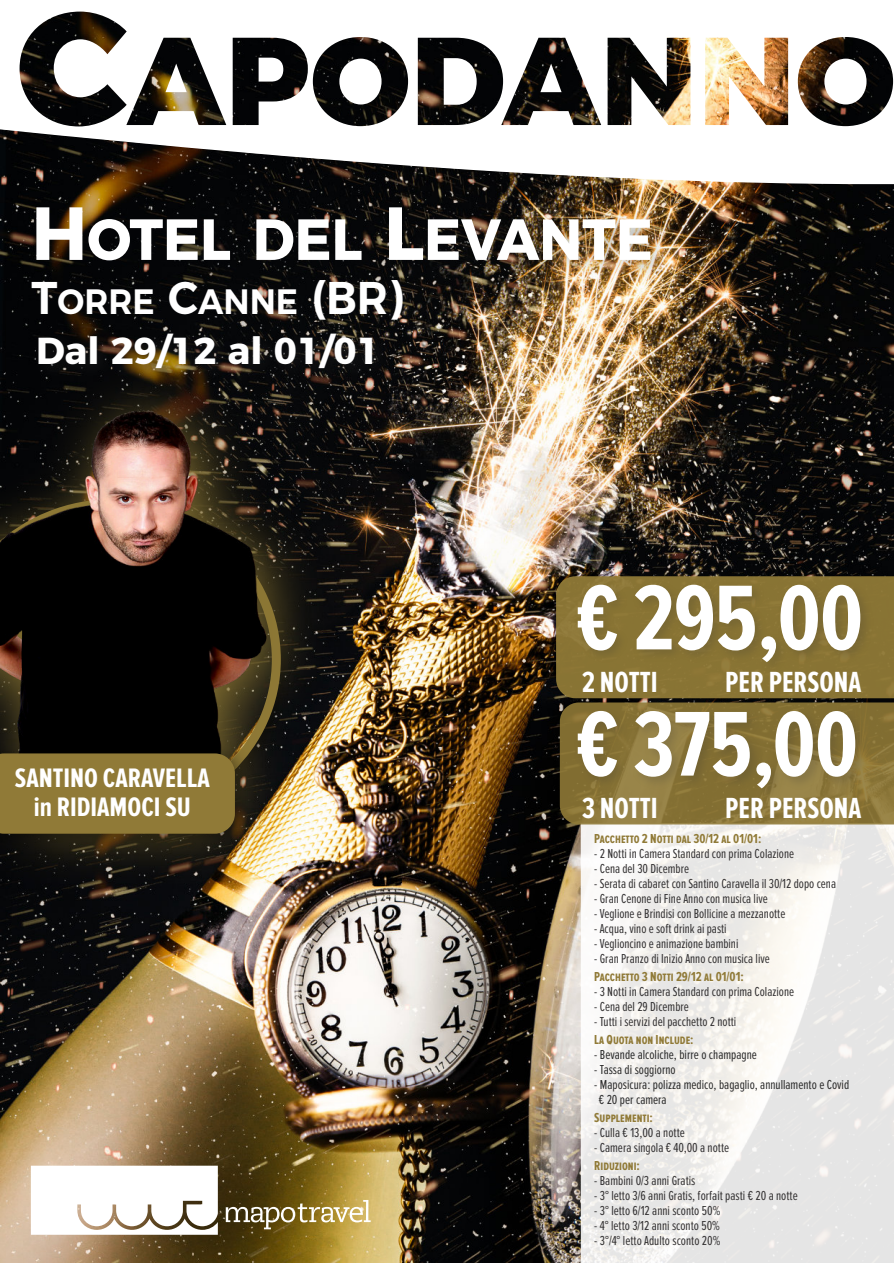
<style>
.page{position:relative;width:894px;height:1263px;background:#fff}
.page>*{position:absolute;margin:0;border:0;box-sizing:border-box;transform-origin:0 0}
.t1{font:700 95.4px "Proxima Nova Ex Cn";letter-spacing:-.01em;color:#fff}
.t2{font:700 57.9px "Montserrat";color:#fff;scale:.94 1}
.t3{font:700 37.5px "Montserrat";color:#fff}
.t4{font:600 35.25px "Montserrat";color:#fff;scale:.94 1}
.t5{font:700 30.15px "Proxima Nova Ex Cn";color:#fff}
.t6{font:700 27.75px/29px "Proxima Nova Ex Cn";color:#fff;text-align:center;scale:1.05 1}
.t7{font:13.5px "Proxima Nova Ex Cn";color:#333132}
.t8{font:13.5px/15px "Proxima Nova Ex Cn";color:#2b2b2b}
.t9{font:700 13.5px "Proxima Nova Ex Cn";color:#907a37}
.s1{font-size:75px}
.s2{font-size:45.75px}
</style>
<div class="page">
<img style="left:0;top:129px;width:893px;height:1134px">
<img style="left:24px;top:198px;width:645px;height:140px">
<svg style="left:580px;top:824px;width:313px;height:439px;fill:#e9e8e7"></svg>
<svg style="left:31px;top:1166px;width:187px;height:69px"></svg>
<svg style="left:226px;top:1200px;width:144px;height:29px"></svg>
<img style="left:20px;top:12px;width:872px;height:114px">
<svg style="left:556px;top:576px;width:337px;height:248px"></svg>
<img style="left:574px;top:708px;width:294px;height:92px">
<img style="left:574px;top:582px;width:299px;height:92px">
<img style="left:31px;top:327px;width:359px;height:57px">
<img style="left:0;top:360px;width:334px;height:532px">
<img style="left:0;top:403px;width:271px;height:416px">
<img style="left:0;top:739px;width:255px;height:116px">
<div style="left:0;top:753px;width:235px;height:81px;background:#907a37"></div>
<h2 class="t2" style="left:32px;top:204px;width:662px"><span class="s1">H</span>OTEL DEL <span class="s1">L</span>EVANTE</h2>
<h3 class="t4" style="left:32px;top:280px;width:397px"><span class="s2">T</span>ORRE <span class="s2">C</span>ANNE <span class="s2">(BR)</span></h3>
<h3 class="t3" style="left:36px;top:328px;width:345px">Dal 29/12 al 01/01</h3>
<h3 class="t6" style="left:15px;top:764px;width:185px">SANTINO CARAVELLA in RIDIAMOCI SU</h3>
<h1 class="t1" style="left:576px;top:574px;width:288px">€ 295,00</h1>
<h3 class="t5" style="left:581px;top:668px;width:77px">2 NOTTI</h3>
<h3 class="t5" style="left:725px;top:668px;width:136px">PER PERSONA</h3>
<h1 class="t1" style="left:576px;top:700px;width:283px">€ 375,00</h1>
<h3 class="t5" style="left:581px;top:794px;width:77px">3 NOTTI</h3>
<h3 class="t5" style="left:725px;top:794px;width:136px">PER PERSONA</h3>
<p class="t9" style="left:594px;top:832px;width:168px">PACCHETTO 2 NOTTI DAL 30/12 AL 01/01:</p>
<p class="t7" style="left:594px;top:847px;width:201px">- 2 Notti in Camera Standard con prima Colazione</p>
<p class="t7" style="left:594px;top:862px;width:96px">- Cena del 30 Dicembre</p>
<p class="t7" style="left:594px;top:877px;width:243px">- Serata di cabaret con Santino Caravella il 30/12 dopo cena</p>
<p class="t7" style="left:594px;top:892px;width:175px">- Gran Cenone di Fine Anno con musica live</p>
<p class="t7" style="left:594px;top:907px;width:192px">- Veglione e Brindisi con Bollicine a mezzanotte</p>
<p class="t7" style="left:594px;top:922px;width:134px">- Acqua, vino e soft drink ai pasti</p>
<p class="t7" style="left:594px;top:937px;width:146px">- Veglioncino e animazione bambini</p>
<p class="t7" style="left:594px;top:952px;width:177px">- Gran Pranzo di Inizio Anno con musica live</p>
<p class="t9" style="left:594px;top:970px;width:151px">PACCHETTO 3 NOTTI 29/12 AL 01/01:</p>
<p class="t7" style="left:594px;top:985px;width:201px">- 3 Notti in Camera Standard con prima Colazione</p>
<p class="t7" style="left:594px;top:1000px;width:96px">- Cena del 29 Dicembre</p>
<p class="t7" style="left:594px;top:1015px;width:143px">- Tutti i servizi del pacchetto 2 notti</p>
<p class="t9" style="left:594px;top:1033px;width:101px">LA QUOTA NON INCLUDE:</p>
<p class="t8" style="left:594px;top:1047px;width:164px">- Bevande alcoliche, birre o champagne</p>
<p class="t8" style="left:594px;top:1062px;width:83px">- Tassa di soggiorno</p>
<p class="t8" style="left:598px;top:1077px;width:252px;text-indent:-4px">- Maposicura: polizza medico, bagaglio, annullamento e Covid € 20 per camera</p>
<p class="t9" style="left:594px;top:1111px;width:60px">SUPPLEMENTI:</p>
<p class="t7" style="left:594px;top:1126px;width:92px">- Culla € 13,00 a notte</p>
<p class="t7" style="left:594px;top:1141px;width:136px">- Camera singola € 40,00 a notte</p>
<p class="t9" style="left:594px;top:1159px;width:47px">RIDUZIONI:</p>
<p class="t7" style="left:594px;top:1174px;width:103px">- Bambini 0/3 anni Gratis</p>
<p class="t7" style="left:594px;top:1189px;width:205px">- 3° letto 3/6 anni Gratis, forfait pasti € 20 a notte</p>
<p class="t7" style="left:594px;top:1204px;width:127px">- 3° letto 6/12 anni sconto 50%</p>
<p class="t7" style="left:594px;top:1219px;width:127px">- 4° letto 3/12 anni sconto 50%</p>
<p class="t7" style="left:594px;top:1234px;width:128px">- 3°/4° letto Adulto sconto 20%</p>
</div>
